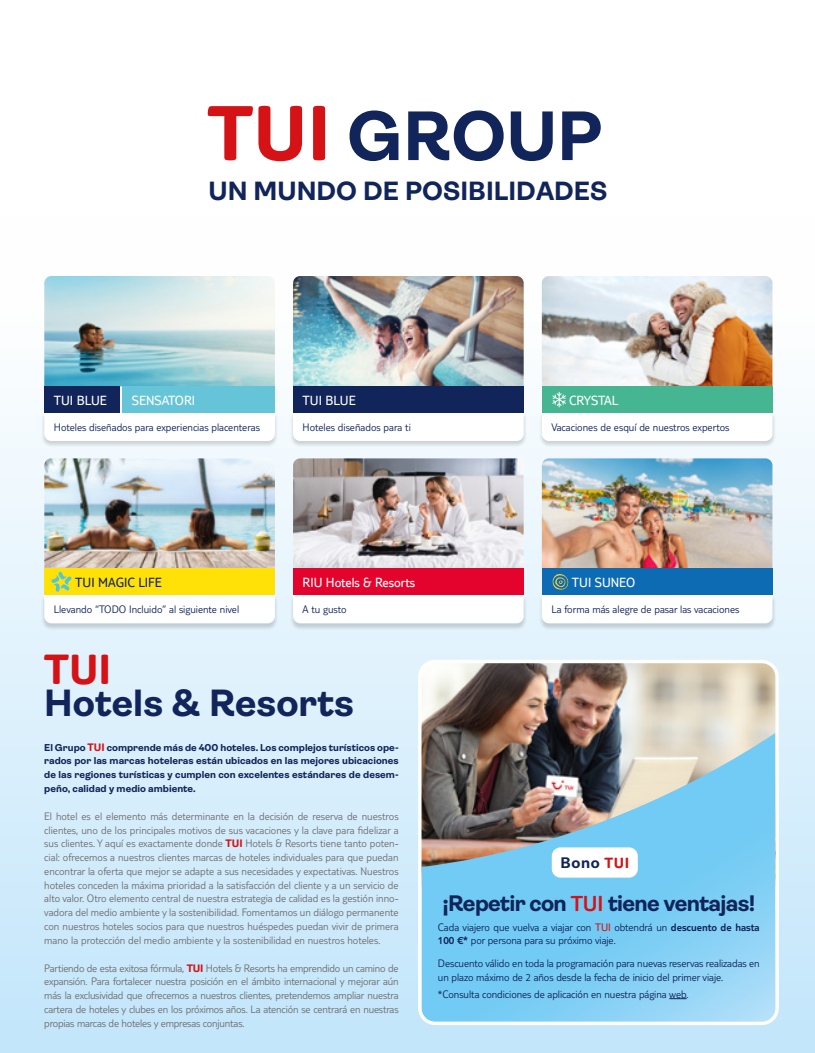
<style>
.page{position:relative;width:815px;height:1053px;background:#fff}
.page>*{position:absolute;margin:0;border:0;box-sizing:border-box;transform-origin:0 0}
.t1{font:700 69.88px "Ambit";color:#11255b}
.t2{font:700 43.75px "TUI Type";color:#d51317}
.t3{font:700 38px "Ambit";color:#11255b}
.t4{font:700 26.38px "Ambit";color:#11255b}
.t5{font:700 22.5px "Ambit";letter-spacing:-.03em;color:#11255b}
.t6{font:700 15.38px "Ambit";color:#11255b}
.t7{font:13.75px "TUI Type";color:#fff}
.t8{font:13.75px "TUI Type";color:#11255b}
.t9{font:300 11.25px/13.8px "TUI Type";letter-spacing:-.015em;color:#706f6f;text-align:justify}
.t10{font:300 11.25px/13.5px "TUI Type";letter-spacing:-.005em;color:#11255b}
.t11{font:700 10px/13.8px "Ambit";color:#11255b;text-align:justify}
.s1{font-family:"TUI Type";font-size:80.5px;color:#d51317}
.s2{font-family:"TUI Type";font-size:11.25px;color:#d51317}
.s3{font-weight:700;color:#d51317}
.s4{font-family:"TUI Type";color:#d51317}
.s5{font-family:"TUI Type";font-weight:300;color:#d51317}
.s6{font-weight:400;color:#d51317}
.s7{font-style:inherit}
</style>
<div class="page">
<div style="left:0;top:217px;width:815px;height:835px;background:linear-gradient(to bottom,#fffffe,#c3e6fb)"></div>
<img style="left:420px;top:662px;width:357px;height:71px">
<svg style="left:422px;top:733px;width:353px;height:288px;background:#7db5ce"></svg>
<div style="left:418px;top:659px;width:361px;height:366px;border:3px solid #fff;border-radius:15px"></div>
<svg style="left:669px;top:998px;width:18px;height:1px"></svg>
<div style="left:552px;top:847px;width:86px;height:30px;background:#fff;border-radius:9px"></div>
<div style="left:41px;top:413px;width:238px;height:35px;background:#000;opacity:.16"></div>
<svg style="left:44px;top:413px;width:231px;height:28px"></svg>
<img style="left:44px;top:276px;width:231px;height:110px">
<div style="left:44px;top:386px;width:76px;height:27px;background:#11255b"></div>
<div style="left:122px;top:386px;width:153px;height:27px;background:#66c4d8"></div>
<div style="left:41px;top:595px;width:238px;height:35px;background:#000;opacity:.16"></div>
<div style="left:290px;top:413px;width:237px;height:35px;background:#000;opacity:.16"></div>
<svg style="left:293px;top:413px;width:231px;height:28px"></svg>
<img style="left:293px;top:276px;width:231px;height:110px">
<div style="left:293px;top:386px;width:231px;height:27px;background:#11255b"></div>
<div style="left:290px;top:595px;width:237px;height:35px;background:#000;opacity:.16"></div>
<svg style="left:293px;top:595px;width:231px;height:28px"></svg>
<img style="left:293px;top:458px;width:231px;height:110px">
<div style="left:293px;top:568px;width:231px;height:27px;background:#e4032c"></div>
<div style="left:539px;top:413px;width:237px;height:35px;background:#000;opacity:.16"></div>
<svg style="left:542px;top:413px;width:230px;height:28px"></svg>
<img style="left:542px;top:276px;width:230px;height:110px">
<div style="left:542px;top:386px;width:230px;height:27px;background:#46b592"></div>
<div style="left:539px;top:595px;width:237px;height:35px;background:#000;opacity:.16"></div>
<svg style="left:542px;top:595px;width:230px;height:28px"></svg>
<div style="left:542px;top:568px;width:230px;height:27px;background:#0d6bb4"></div>
<svg style="left:552px;top:392px;width:14px;height:15px"></svg>
<img style="left:542px;top:458px;width:230px;height:131px">
<img style="left:44px;top:458px;width:231px;height:165px">
<p class="t1" style="left:208px;top:97px;width:396px"><span class="s1">TUI</span> GROUP</p>
<p class="t4" style="left:209px;top:176px;width:400px">UN MUNDO DE POSIBILIDADES</p>
<p class="t7" style="left:54px;top:392px;width:54px">TUI BLUE</p>
<p class="t7" style="left:132px;top:392px;width:65px">SENSATORI</p>
<p class="t7" style="left:303px;top:392px;width:54px">TUI BLUE</p>
<p class="t7" style="left:569px;top:392px;width:51px">CRYSTAL</p>
<p class="t10" style="left:54px;top:420px;width:208px">Hoteles diseñados para experiencias placenteras</p>
<p class="t10" style="left:303px;top:420px;width:110px">Hoteles diseñados para ti</p>
<p class="t10" style="left:551px;top:420px;width:180px">Vacaciones de esquí de nuestros expertos</p>
<p class="t8" style="left:75px;top:574px;width:88px">TUI MAGIC LIFE</p>
<p class="t10" style="left:54px;top:602px;width:187px">Llevando “TODO Incluido” al siguiente nivel</p>
<p class="t7" style="left:303px;top:574px;width:114px">RIU Hotels &amp; Resorts</p>
<p class="t10" style="left:303px;top:602px;width:46px">A tu gusto</p>
<p class="t2" style="left:44px;top:643px;width:69px">TUI</p>
<p class="t3" style="left:44px;top:682px;width:311px">Hotels &amp; Resorts</p>
<p class="t11" style="left:44px;top:740px;width:356px">El Grupo <span class="s2">TUI</span> comprende más de 400 hoteles. Los complejos turísticos ope&shy;rados por las marcas hoteleras están ubicados en las mejores ubicaciones de las regiones turísticas y cumplen con excelentes estándares de desem&shy;peño, calidad y medio ambiente.</p>
<p class="t9" style="left:44px;top:809px;width:356px">El hotel es el elemento más determinante en la decisión de reserva de nuestros clientes, uno de los principales motivos de sus vacaciones y la clave para fidelizar a sus clientes. Y aquí es exactamente donde <span class="s3">TUI</span> Hotels &amp; Resorts tiene tanto poten&shy;cial: ofrecemos a nuestros clientes marcas de hoteles individuales para que puedan encontrar la oferta que mejor se adapte a sus necesidades y expectativas. Nuestros hoteles conceden la máxima prioridad a la satisfacción del cliente y a un servicio de alto valor. Otro elemento central de nuestra estrategia de calidad es la gestión inno&shy;vadora del medio ambiente y la sostenibilidad. Fomentamos un diálogo permanente con nuestros hoteles socios para que nuestros huéspedes puedan vivir de primera mano la protección del medio ambiente y la sostenibilidad en nuestros hoteles.</p>
<p class="t9" style="left:44px;top:960px;width:356px">Partiendo de esta exitosa fórmula, <span class="s3">TUI</span> Hotels &amp; Resorts ha emprendido un camino de expansión. Para fortalecer nuestra posición en el ámbito internacional y mejorar aún más la exclusividad que ofrecemos a nuestros clientes, pretendemos ampliar nuestra cartera de hoteles y clubes en los próximos años. La atención se centrará en nuestras propias marcas de hoteles y empresas conjuntas.</p>
<p class="t7" style="left:572px;top:574px;width:65px">TUI SUNEO</p>
<p class="t10" style="left:551px;top:602px;width:190px">La forma más alegre de pasar las vacaciones</p>
<p class="t6" style="left:560px;top:853px;width:70px">Bono <span class="s4">TUI</span></p>
<p class="t5" style="left:442px;top:890px;width:314px">¡Repetir con <span class="s5">TUI</span> tiene ventajas!</p>
<p class="t10" style="left:438px;top:920px;width:323px">Cada viajero que vuelva a viajar con <span class="s6">TUI</span> obtendrá un <span class="s7">descuento de hasta<br>100 €*</span> por persona para su próximo viaje.</p>
<p class="t10" style="left:438px;top:956px;width:323px">Descuento válido en toda la programación para nuevas reservas realizadas en un plazo máximo de 2 años desde la fecha de inicio del primer viaje.</p>
<p class="t10" style="left:438px;top:986px;width:252px">*Consulta condiciones de aplicación en nuestra página web.</p>
</div>
